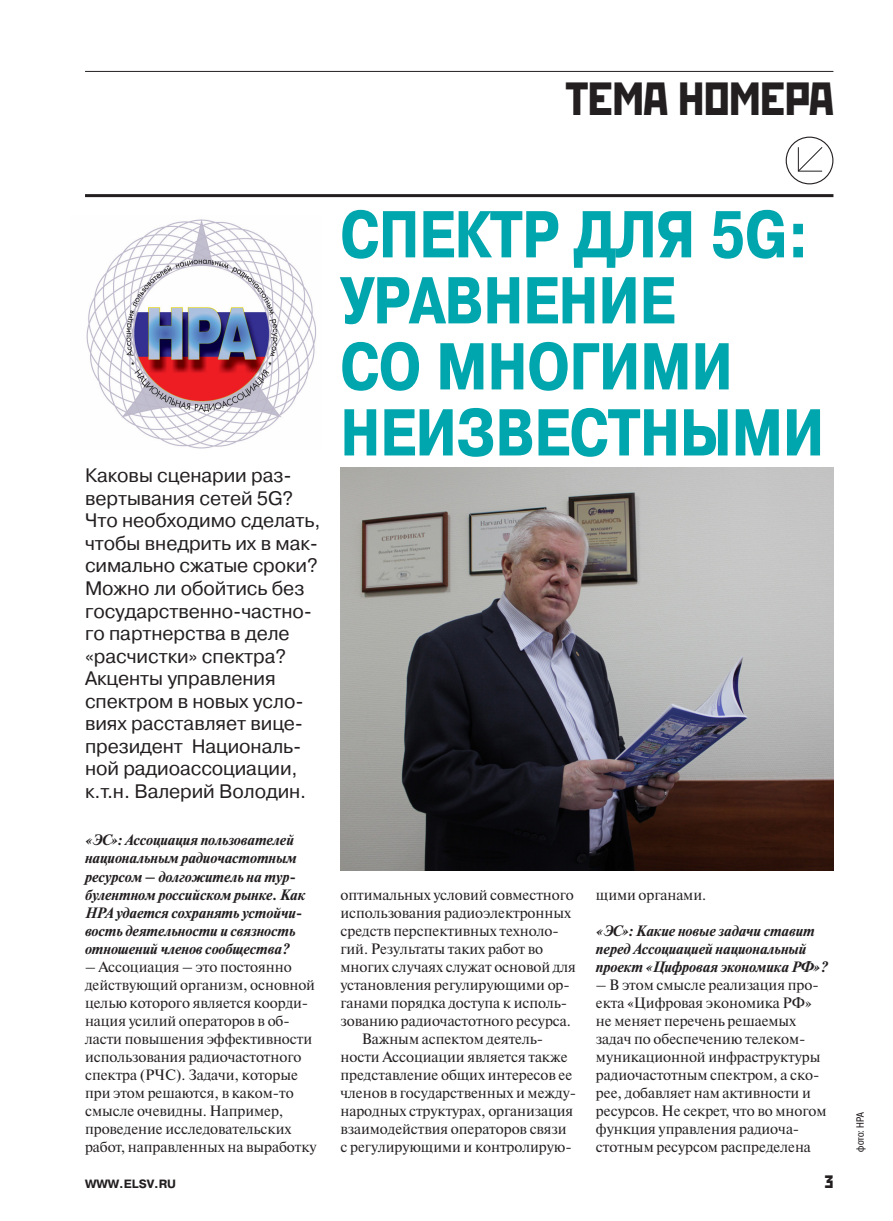
<style>
.page{position:relative;width:893px;height:1221px;background:#fff}
.page>*{position:absolute;margin:0;border:0;box-sizing:border-box;transform-origin:0 0}
.ES_Zag_Baza_Bold{font:700 66px/66px "Pragmatica Cond C";color:#00a6ad}
.t1{font:46.5px "Stenberg C";color:#231f20}
.ES_LID_Pragmatica{font:19.5px/22.5px "Pragmatica C";letter-spacing:-.005em;color:#231f20}
.t2{font:18px "Stenberg C";color:#231f20}
.ES_Nauka_Baza{font:15px/18px "Newton C";letter-spacing:-.005em;color:#231f20}
.ES_Nauka_Baza-2{font:italic 700 15px/18px "Newton C";letter-spacing:-.005em;color:#231f20}
.t3{font:700 12px "Pragmatica C";color:#231f20}
.ES_Podpis_Foto_small{font:10.5px "Pragmatica Cond C";color:#231f20}
</style>
<div class="page">
<hr style="left:85px;top:71px;width:748px;height:1px;background:#231f20">
<hr style="left:85px;top:194px;width:748px;height:3px;background:#231f20">
<div style="left:786px;top:137px;width:47px;height:47px;border:1px solid #231f20;border-radius:50%"></div>
<svg style="left:797px;top:147px;width:26px;height:25px"></svg>
<img style="left:340px;top:467px;width:493px;height:403px">
<img style="left:86px;top:219px;width:230px;height:230px">
<h2 class="t1" style="left:566px;top:73px;width:269px">ТЕМА НОМЕРА</h2>
<p class="ES_LID_Pragmatica" style="left:85px;top:464px;width:237px">Каковы сценарии раз&shy;вертывания сетей 5G?<br>Что необходимо сделать, чтобы внедрить их в мак&shy;симально сжатые сроки?<br>Можно ли обойтись без государственно-частно&shy;го партнерства в деле «расчистки» спектра?<br>Акценты управления спектром в новых усло&shy;виях расставляет вице&shy;президент Националь&shy;ной радиоассоциации, к.т.н. Валерий Володин.</p>
<p class="ES_Nauka_Baza-2" style="left:85px;top:831px;width:222px">«ЭС»: Ассоциация пользователей национальным радиочастотным ресурсом – долгожитель на тур&shy;булентном российском рынке. Как<br>НРА удается сохранять устойчи&shy;вость деятельности и связность отношений членов сообщества?</p>
<p class="ES_Nauka_Baza" style="left:85px;top:957px;width:233px">– Ассоциация – это постоянно действующий организм, основной целью которого является коорди&shy;нация усилий операторов в об&shy;ласти повышения эффективности использования радиочастотного спектра (РЧС). Задачи, которые при этом решаются, в каком-то смысле очевидны. Например, проведение исследовательских работ, направленных на выработку</p>
<p class="ES_Zag_Baza_Bold" style="left:340px;top:202px;width:485px">СПЕКТР ДЛЯ 5G:<br>УРАВНЕНИЕ<br>СО МНОГИМИ<br>НЕИЗВЕСТНЫМИ</p>
<p class="ES_Nauka_Baza" style="left:340px;top:885px;width:237px">оптимальных условий совместного использования радиоэлектронных средств перспективных техноло&shy;гий. Результаты таких работ во многих случаях служат основой для установления регулирующими ор&shy;ганами порядка доступа к исполь&shy;зованию радиочастотного ресурса.</p>
<p class="ES_Nauka_Baza" style="left:340px;top:1029px;width:237px;text-indent:21px">Важным аспектом деятель&shy;ности Ассоциации является также представление общих интересов ее членов в государственных и между&shy;народных структурах, организация взаимодействия операторов связи с регулирующими и контролирую-</p>
<p class="ES_Nauka_Baza" style="left:596px;top:885px;width:112px">щими органами.</p>
<p class="ES_Nauka_Baza-2" style="left:596px;top:921px;width:233px">«ЭС»: Какие новые задачи ставит перед Ассоциацией национальный проект «Цифровая экономика РФ»?</p>
<p class="ES_Nauka_Baza" style="left:596px;top:975px;width:232px">– В этом смысле реализация про&shy;екта «Цифровая экономика РФ» не меняет перечень решаемых задач по обеспечению телеком&shy;муникационной инфраструктуры радиочастотным спектром, а ско&shy;рее, добавляет нам активности и ресурсов. Не секрет, что во многом функция управления радиоча&shy;стотным ресурсом распределена</p>
<p class="t3" style="left:85px;top:1176px;width:93px">WWW.ELSV.RU</p>
<p class="t2" style="left:824px;top:1171px;width:10px">3</p>
<p class="ES_Podpis_Foto_small" style="left:854px;top:1151px;width:41px;rotate:-90deg">фото: НРА</p>
</div>
